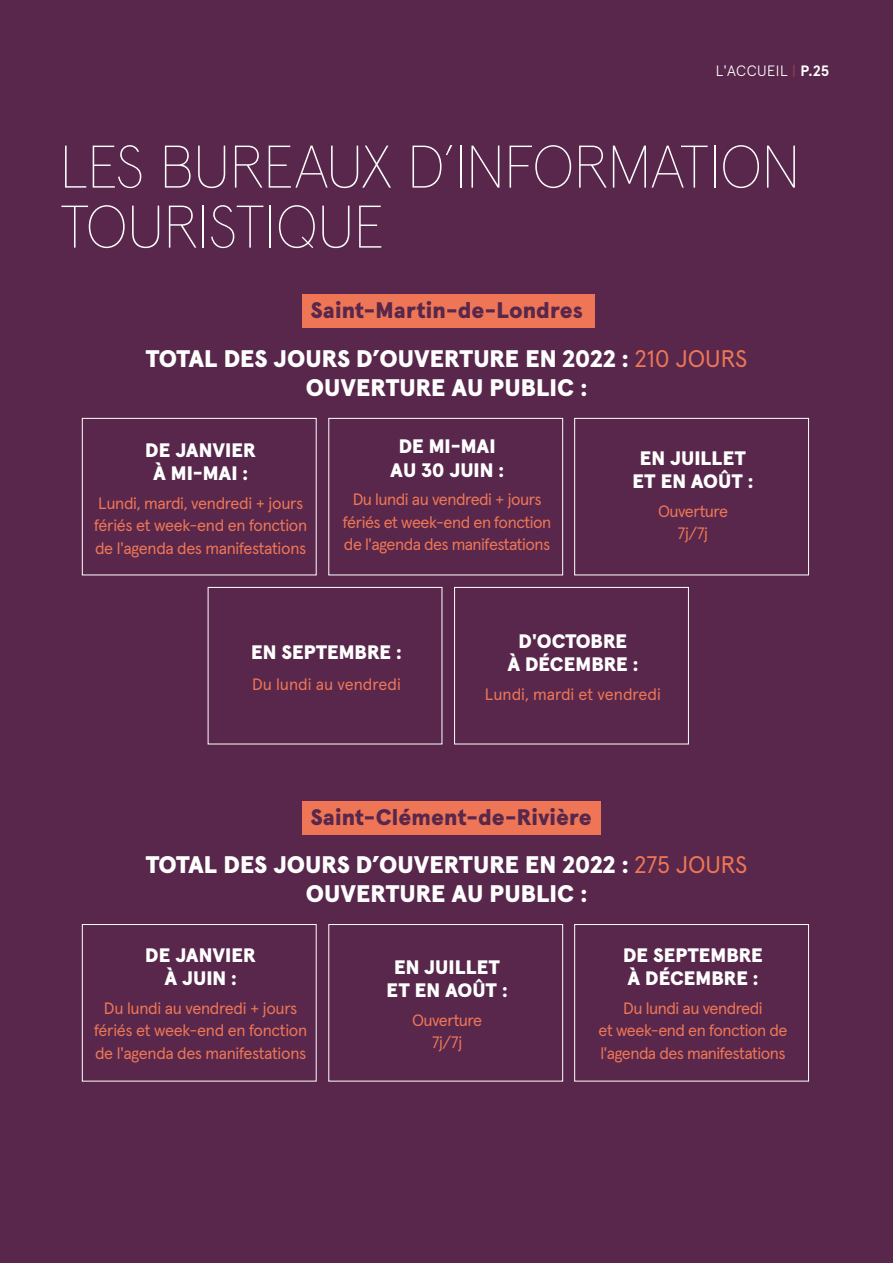
<style>
.page{position:relative;width:893px;height:1263px;background:#58274b}
.page>*{position:absolute;margin:0;border:0;box-sizing:border-box;transform-origin:0 0}
.t1{font:100 60px/60px "Apercu Pro";letter-spacing:-.015em;color:#fff}
.t2{font:900 24px/28.8px "Apercu Pro";letter-spacing:-.005em;color:#fff;text-align:center}
.t3{font:900 22.5px "Apercu Pro";color:#58274b}
.t4{font:900 19.5px/23.4px "Apercu Pro";color:#fff;text-align:center}
.t5{font:16.5px/22.5px "Apercu Pro";letter-spacing:-.03em;color:#ee7656;text-align:center}
.t6{font:16.5px "Apercu Pro";color:#ee7656}
.t7{font:300 15px "Apercu Pro";letter-spacing:.03em;color:#fff}
.s1{font-weight:100;color:#ee7656}
.s2{font-weight:700}
.s3{font-weight:400;color:#ee7656}
</style>
<div class="page">
<div style="left:82px;top:418px;width:235px;height:157px;border:1px solid #fff"></div>
<div style="left:82px;top:924px;width:235px;height:157px;border:1px solid #fff"></div>
<div style="left:208px;top:587px;width:234px;height:157px;border:1px solid #fff"></div>
<div style="left:328px;top:418px;width:235px;height:157px;border:1px solid #fff"></div>
<div style="left:328px;top:924px;width:235px;height:157px;border:1px solid #fff"></div>
<div style="left:454px;top:587px;width:235px;height:157px;border:1px solid #fff"></div>
<div style="left:574px;top:418px;width:235px;height:157px;border:1px solid #fff"></div>
<div style="left:574px;top:924px;width:235px;height:157px;border:1px solid #fff"></div>
<div style="left:302px;top:294px;width:292px;height:34px;background:#ee7656"></div>
<div style="left:302px;top:800px;width:298px;height:34px;background:#ee7656"></div>
<p class="t7" style="left:716px;top:59px;width:115px">L'ACCUEIL <span class="s1">|</span> <span class="s2">P.25</span></p>
<h1 class="t1" style="left:60px;top:131px;width:742px">LES BUREAUX D’INFORMATION<br>TOURISTIQUE</h1>
<h3 class="t3" style="left:311px;top:293px;width:274px">Saint-Martin-de-Londres</h3>
<h2 class="t2" style="left:146px;top:343px;width:603px">TOTAL DES JOURS D’OUVERTURE EN 2022 : <span class="s3">210 JOURS<br></span>OUVERTURE AU PUBLIC :</h2>
<p class="t4" style="left:145px;top:437px;width:112px">DE JANVIER<br>À MI-MAI :</p>
<p class="t5" style="left:94px;top:490px;width:215px;text-align:left">Lundi, mardi, vendredi + jours fériés et week-end en fonction de l'agenda des manifestations</p>
<p class="t4" style="left:390px;top:433px;width:115px">DE MI-MAI<br>AU 30 JUIN :</p>
<p class="t5" style="left:343px;top:487px;width:210px">Du lundi au vendredi + jours fériés et week-end en fonction de l'agenda des manifestations</p>
<p class="t4" style="left:632px;top:445px;width:123px">EN JUILLET<br>ET EN AOÛT :</p>
<p class="t5" style="left:658px;top:498px;width:72px">Ouverture<br>7j/7j</p>
<p class="t4" style="left:251px;top:639px;width:152px">EN SEPTEMBRE :</p>
<p class="t6" style="left:252px;top:671px;width:150px">Du lundi au vendredi</p>
<p class="t4" style="left:507px;top:628px;width:133px">D'OCTOBRE<br>À DÉCEMBRE :</p>
<p class="t6" style="left:485px;top:681px;width:178px">Lundi, mardi et vendredi</p>
<h3 class="t3" style="left:311px;top:799px;width:283px">Saint-Clément-de-Rivière</h3>
<h2 class="t2" style="left:145px;top:849px;width:604px">TOTAL DES JOURS D’OUVERTURE EN 2022 : <span class="s3">275 JOURS<br></span>OUVERTURE AU PUBLIC :</h2>
<p class="t4" style="left:145px;top:942px;width:112px">DE JANVIER<br>À JUIN :</p>
<p class="t5" style="left:94px;top:996px;width:215px">Du lundi au vendredi + jours fériés et week-end en fonction de l'agenda des manifestations</p>
<p class="t4" style="left:387px;top:954px;width:123px">EN JUILLET<br>ET EN AOÛT :</p>
<p class="t5" style="left:412px;top:1007px;width:72px">Ouverture<br>7j/7j</p>
<p class="t4" style="left:623px;top:942px;width:141px;text-align:left">DE SEPTEMBRE<br>À DÉCEMBRE :</p>
<p class="t5" style="left:599px;top:995px;width:190px">Du lundi au vendredi<br>et week-end en fonction de l'agenda des manifestations</p>
</div>
